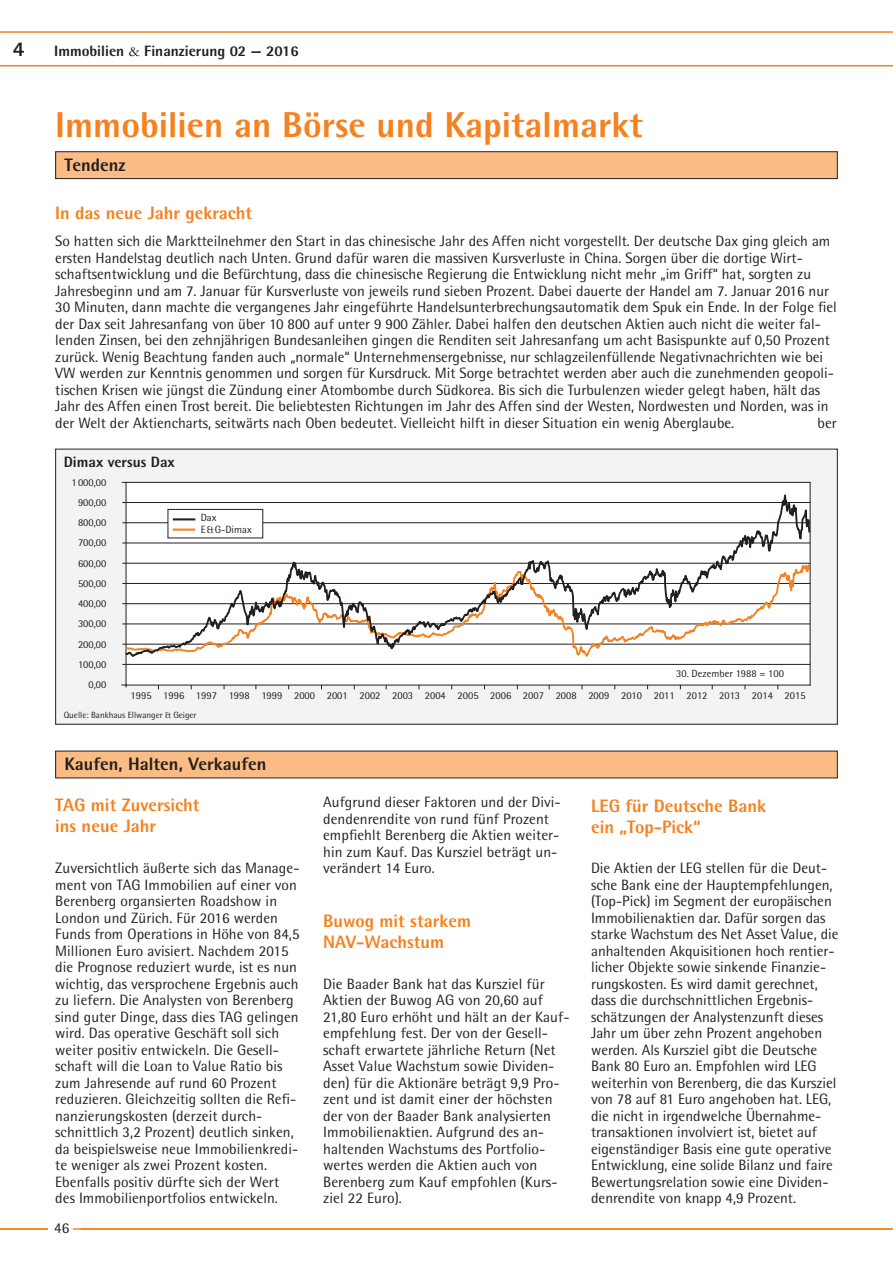
<style>
.page{position:relative;width:893px;height:1263px;background:#fff}
.page>*{position:absolute;margin:0;border:0;box-sizing:border-box;transform-origin:0 0}
.t1{font:800 36px "Rotis Semi Sans";color:#f58220}
.t2{font:800 21px "Rotis Semi Sans";color:#231f20}
.t3{font:800 18px/21px "Rotis Semi Sans";color:#f58220}
.t4{font:800 18px "Rotis Semi Sans";color:#231f20}
.t5{font:15px/16.5px "Rotis Semi Sans";color:#231f20}
.t6{font:800 15px "Rotis Semi Sans";color:#231f20}
.t7{font:10.5px/11.4px "Rotis Semi Sans";color:#231f20}
.t8{font:9px "Rotis Semi Sans";color:#231f20}
.s1{font-family:"Garamond";font-weight:400}
</style>
<div class="page">
<svg style="left:0;top:31px;width:893px;height:36px"></svg>
<hr style="left:0;top:1228px;width:893px;height:2px;background:#f58220">
<div style="left:56px;top:751px;width:781px;height:27px;background:#fbbb85"></div>
<div style="left:56px;top:152px;width:781px;height:27px;background:#fbbb85"></div>
<div style="left:55px;top:151px;width:783px;height:28px;border:1px solid #231f20"></div>
<div style="left:49px;top:1214px;width:24px;height:31px;background:#fff"></div>
<div style="left:56px;top:449px;width:781px;height:275px;background:#f2f3f4"></div>
<div style="left:126px;top:483px;width:684px;height:202px;background:#fff"></div>
<hr style="left:122px;top:502px;width:688px;height:1px;background:#231f20">
<hr style="left:122px;top:664px;width:688px;height:1px;background:#231f20">
<hr style="left:122px;top:644px;width:688px;height:1px;background:#231f20">
<hr style="left:122px;top:623px;width:688px;height:1px;background:#231f20">
<hr style="left:122px;top:603px;width:688px;height:1px;background:#231f20">
<hr style="left:122px;top:583px;width:688px;height:1px;background:#231f20">
<hr style="left:122px;top:563px;width:688px;height:1px;background:#231f20">
<hr style="left:122px;top:543px;width:688px;height:1px;background:#231f20">
<hr style="left:122px;top:522px;width:688px;height:1px;background:#231f20">
<hr style="left:122px;top:482px;width:688px;height:1px;background:#231f20">
<hr style="left:810px;top:482px;width:1px;height:203px;background:#231f20">
<hr style="left:126px;top:685px;width:684px;height:1px;background:#231f20">
<hr style="left:126px;top:482px;width:1px;height:203px;background:#231f20">
<svg style="left:124px;top:481px;width:687px;height:180px"></svg>
<h2 class="t2" style="left:13px;top:35px;width:13px">4</h2>
<p class="t6" style="left:54px;top:41px;width:246px">Immobilien <span class="s1">&amp;</span> Finanzierung 02 — 2016</p>
<h1 class="t1" style="left:55px;top:102px;width:589px">Immobilien an Börse und Kapitalmarkt</h1>
<p class="t4" style="left:65px;top:153px;width:63px">Tendenz</p>
<p class="t3" style="left:55px;top:202px;width:198px">In das neue Jahr gekracht</p>
<p class="t5" style="left:55px;top:233px;width:783px">So hatten sich die Marktteilnehmer den Start in das chinesische Jahr des Affen nicht vorgestellt. Der deutsche Dax ging gleich am ersten Handelstag deutlich nach Unten. Grund dafür waren die massiven Kursverluste in China. Sorgen über die dortige Wirt&shy;schaftsentwicklung und die Befürchtung, dass die chinesische Regierung die Entwicklung nicht mehr „im Griff“ hat, sorgten zu Jahresbeginn und am 7. Januar für Kursverluste von jeweils rund sieben Prozent. Dabei dauerte der Handel am 7. Januar 2016 nur 30 Minuten, dann machte die vergangenes Jahr eingeführte Handelsunterbrechungsautomatik dem Spuk ein Ende. In der Folge fiel der Dax seit Jahresanfang von über 10 800 auf unter 9 900 Zähler. Dabei halfen den deutschen Aktien auch nicht die weiter fal&shy;lenden Zinsen, bei den zehnjährigen Bundesanleihen gingen die Renditen seit Jahresanfang um acht Basispunkte auf 0,50 Prozent zurück. Wenig Beachtung fanden auch „normale“ Unternehmensergebnisse, nur schlagzeilenfüllende Negativnachrichten wie bei VW werden zur Kenntnis genommen und sorgen für Kursdruck. Mit Sorge betrachtet werden aber auch die zunehmenden geopoli&shy;tischen Krisen wie jüngst die Zündung einer Atombombe durch Südkorea. Bis sich die Turbulenzen wieder gelegt haben, hält das Jahr des Affen einen Trost bereit. Die beliebtesten Richtungen im Jahr des Affen sind der Westen, Nordwesten und Norden, was in der Welt der Aktiencharts, seitwärts nach Oben bedeutet. Vielleicht hilft in dieser Situation ein wenig Aberglaube.</p>
<p class="t5" style="left:818px;top:414px;width:21px">ber</p>
<p class="t6" style="left:64px;top:452px;width:112px">Dimax versus Dax</p>
<p class="t7" style="left:71px;top:476px;width:36px">1000,00</p>
<p class="t7" style="left:78px;top:496px;width:30px">900,00</p>
<p class="t7" style="left:78px;top:517px;width:30px">800,00</p>
<p class="t7" style="left:78px;top:537px;width:30px">700,00</p>
<p class="t7" style="left:78px;top:557px;width:30px">600,00</p>
<p class="t7" style="left:78px;top:578px;width:30px">500,00</p>
<p class="t7" style="left:78px;top:598px;width:30px">400,00</p>
<p class="t7" style="left:78px;top:618px;width:30px">300,00</p>
<p class="t7" style="left:78px;top:638px;width:30px">200,00</p>
<p class="t7" style="left:78px;top:659px;width:30px">100,00</p>
<p class="t7" style="left:89px;top:679px;width:19px">0,00</p>
<p class="t7" style="left:201px;top:512px;width:52px">Dax<br>E&amp;G-Dimax</p>
<p class="t7" style="left:676px;top:668px;width:109px">30. Dezember 1988 = 100</p>
<p class="t7" style="left:131px;top:690px;width:676px">1995 1996 1997 1998 1999 2000 2001 2002 2003 2004 2005 2006 2007 2008 2009 2010 2011 2012 2013 2014 2015</p>
<p class="t8" style="left:64px;top:710px;width:134px">Quelle: Bankhaus Ellwanger &amp; Geiger</p>
<p class="t4" style="left:65px;top:753px;width:203px">Kaufen, Halten, Verkaufen</p>
<p class="t3" style="left:55px;top:793px;width:146px">TAG mit Zuversicht ins neue Jahr</p>
<p class="t5" style="left:55px;top:860px;width:246px">Zuversichtlich äußerte sich das Manage&shy;ment von TAG Immobilien auf einer von Berenberg organsierten Roadshow in London und Zürich. Für 2016 werden Funds from Operations in Höhe von 84,5<br>Millionen Euro avisiert. Nachdem 2015 die Prognose reduziert wurde, ist es nun wichtig, das versprochene Ergebnis auch zu liefern. Die Analysten von Berenberg sind guter Dinge, dass dies TAG gelingen wird. Das operative Geschäft soll sich weiter positiv entwickeln. Die Gesell&shy;schaft will die Loan to Value Ratio bis zum Jahresende auf rund 60 Prozent reduzieren. Gleichzeitig sollten die Refi&shy;nanzierungskosten (derzeit durch&shy;schnittlich 3,2 Prozent) deutlich sinken, da beispielsweise neue Immobilienkredi&shy;te weniger als zwei Prozent kosten.<br>Ebenfalls positiv dürfte sich der Wert des Immobilienportfolios entwickeln.</p>
<p class="t5" style="left:54px;top:1219px;width:17px">46</p>
<p class="t5" style="left:55px;top:1223px;width:22px">xxx</p>
<p class="t5" style="left:323px;top:794px;width:239px">Aufgrund dieser Faktoren und der Divi&shy;dendenrendite von rund fünf Prozent empfiehlt Berenberg die Aktien weiter&shy;hin zum Kauf. Das Kursziel beträgt un&shy;verändert 14 Euro.</p>
<p class="t3" style="left:323px;top:910px;width:149px">Buwog mit starkem<br>NAV-Wachstum</p>
<p class="t5" style="left:323px;top:975px;width:248px">Die Baader Bank hat das Kursziel für Aktien der Buwog AG von 20,60 auf 21,80 Euro erhöht und hält an der Kauf&shy;empfehlung fest. Der von der Gesell&shy;schaft erwartete jährliche Return (Net Asset Value Wachstum sowie Dividen&shy;den) für die Aktionäre beträgt 9,9 Pro&shy;zent und ist damit einer der höchsten der von der Baader Bank analysierten Immobilienaktien. Aufgrund des an&shy;haltenden Wachstums des Portfolio&shy;wertes werden die Aktien auch von Berenberg zum Kauf empfohlen (Kurs&shy;ziel 22 Euro).</p>
<p class="t3" style="left:591px;top:795px;width:177px">LEG für Deutsche Bank ein „Top-Pick“</p>
<p class="t5" style="left:591px;top:860px;width:249px">Die Aktien der LEG stellen für die Deut&shy;sche Bank eine der Hauptempfehlungen, (Top-Pick) im Segment der europäischen Immobilienaktien dar. Dafür sorgen das starke Wachstum des Net Asset Value, die anhaltenden Akquisitionen hoch rentier&shy;licher Objekte sowie sinkende Finanzie&shy;rungskosten. Es wird damit gerechnet, dass die durchschnittlichen Ergebnis&shy;schätzungen der Analystenzunft dieses Jahr um über zehn Prozent angehoben werden. Als Kursziel gibt die Deutsche Bank 80 Euro an. Empfohlen wird LEG weiterhin von Berenberg, die das Kursziel von 78 auf 81 Euro angehoben hat. LEG, die nicht in irgendwelche Übernahme&shy;transaktionen involviert ist, bietet auf eigenständiger Basis eine gute operative Entwicklung, eine solide Bilanz und faire Bewertungsrelation sowie eine Dividen&shy;denrendite von knapp 4,9 Prozent.</p>
</div>
